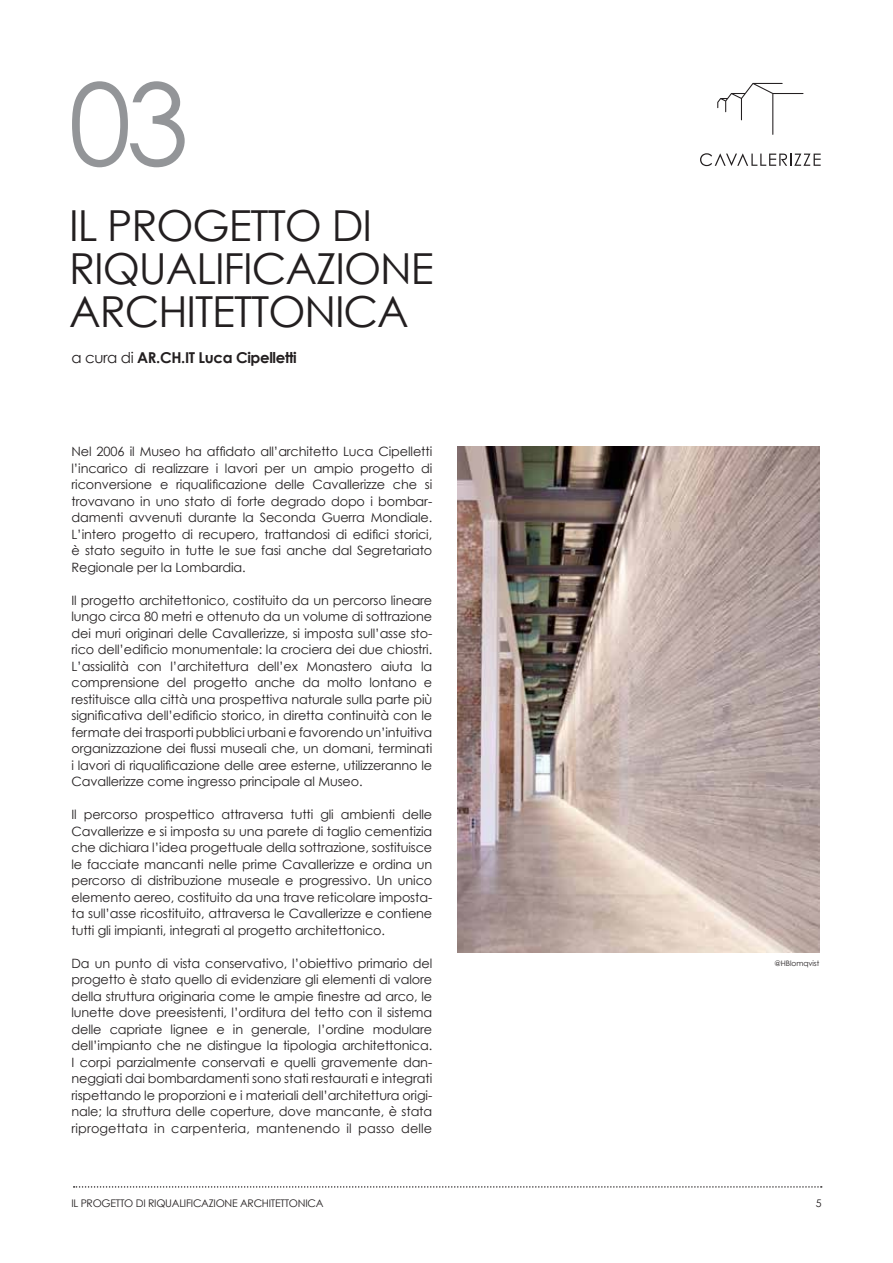
<style>
.page{position:relative;width:893px;height:1263px;background:#fff}
.page>*{position:absolute;margin:0;border:0;box-sizing:border-box;transform-origin:0 0}
.t1{font:114px "Century Gothic";color:#939598}
.t2{font:42.75px/42.8px "Century Gothic";letter-spacing:-.025em;color:#231f20}
.t3{font:700 15px "Century Gothic";letter-spacing:-.025em;color:#231f20}
.t4{font:12.9px/16.5px "Century Gothic";letter-spacing:-.01em;color:#231f20;text-align:justify}
.t5{font:10.5px "Century Gothic";letter-spacing:-.025em;color:#231f20}
.t6{font:7.5px "Century Gothic";letter-spacing:-.01em;color:#231f20}
.s1{font-weight:400}
</style>
<div class="page">
<svg style="left:700px;top:153px;width:121px;height:13px"></svg>
<svg style="left:717px;top:83px;width:86px;height:52px"></svg>
<svg style="left:74px;top:1186px;width:748px;height:1px"></svg>
<img style="left:457px;top:446px;width:362px;height:506px">
<h1 class="t1" style="left:68px;top:55px;width:122px">03</h1>
<h2 class="t2" style="left:69px;top:204px;width:366px">IL PROGETTO DI<br>RIQUALIFICAZIONE<br>ARCHITETTONICA</h2>
<p class="t3" style="left:71px;top:348px;width:227px"><span class="s1">a cura di</span> AR.CH.IT Luca Cipelletti</p>
<p class="t4" style="left:72px;top:443px;width:362px">Nel 2006 il Museo ha affidato all’architetto Luca Cipelletti l’incarico di realizzare i lavori per un ampio progetto di riconversione e riqualificazione delle Cavallerizze che si trovavano in uno stato di forte degrado dopo i bombar&shy;damenti avvenuti durante la Seconda Guerra Mondiale.<br>L’intero progetto di recupero, trattandosi di edifici storici, è stato seguito in tutte le sue fasi anche dal Segretariato Regionale per la Lombardia.</p>
<p class="t4" style="left:72px;top:591px;width:362px">Il progetto architettonico, costituito da un percorso lineare lungo circa 80 metri e ottenuto da un volume di sottrazione dei muri originari delle Cavallerizze, si imposta sull’asse sto&shy;rico dell’edificio monumentale: la crociera dei due chiostri.<br>L’assialità con l’architettura dell’ex Monastero aiuta la comprensione del progetto anche da molto lontano e restituisce alla città una prospettiva naturale sulla parte più significativa dell’edificio storico, in diretta continuità con le fermate dei trasporti pubblici urbani e favorendo un’intuitiva organizzazione dei flussi museali che, un domani, terminati i lavori di riqualificazione delle aree esterne, utilizzeranno le Cavallerizze come ingresso principale al Museo.</p>
<p class="t4" style="left:72px;top:806px;width:362px">Il percorso prospettico attraversa tutti gli ambienti delle Cavallerizze e si imposta su una parete di taglio cementizia che dichiara l’idea progettuale della sottrazione, sostituisce le facciate mancanti nelle prime Cavallerizze e ordina un percorso di distribuzione museale e progressivo. Un unico elemento aereo, costituito da una trave reticolare imposta&shy;ta sull’asse ricostituito, attraversa le Cavallerizze e contiene tutti gli impianti, integrati al progetto architettonico.</p>
<p class="t4" style="left:72px;top:954px;width:362px">Da un punto di vista conservativo, l’obiettivo primario del progetto è stato quello di evidenziare gli elementi di valore della struttura originaria come le ampie finestre ad arco, le lunette dove preesistenti, l’orditura del tetto con il sistema delle capriate lignee e in generale, l’ordine modulare dell’impianto che ne distingue la tipologia architettonica.<br>I corpi parzialmente conservati e quelli gravemente dan&shy;neggiati dai bombardamenti sono stati restaurati e integrati rispettando le proporzioni e i materiali dell’architettura origi&shy;nale; la struttura delle coperture, dove mancante, è stata riprogettata in carpenteria, mantenendo il passo delle</p>
<p class="t5" style="left:71px;top:1196px;width:254px">IL PROGETTO DI RIQUALIFICAZIONE ARCHITETTONICA</p>
<p class="t6" style="left:774px;top:959px;width:46px">@HBlomqvist</p>
<p class="t5" style="left:816px;top:1196px;width:7px">5</p>
</div>
